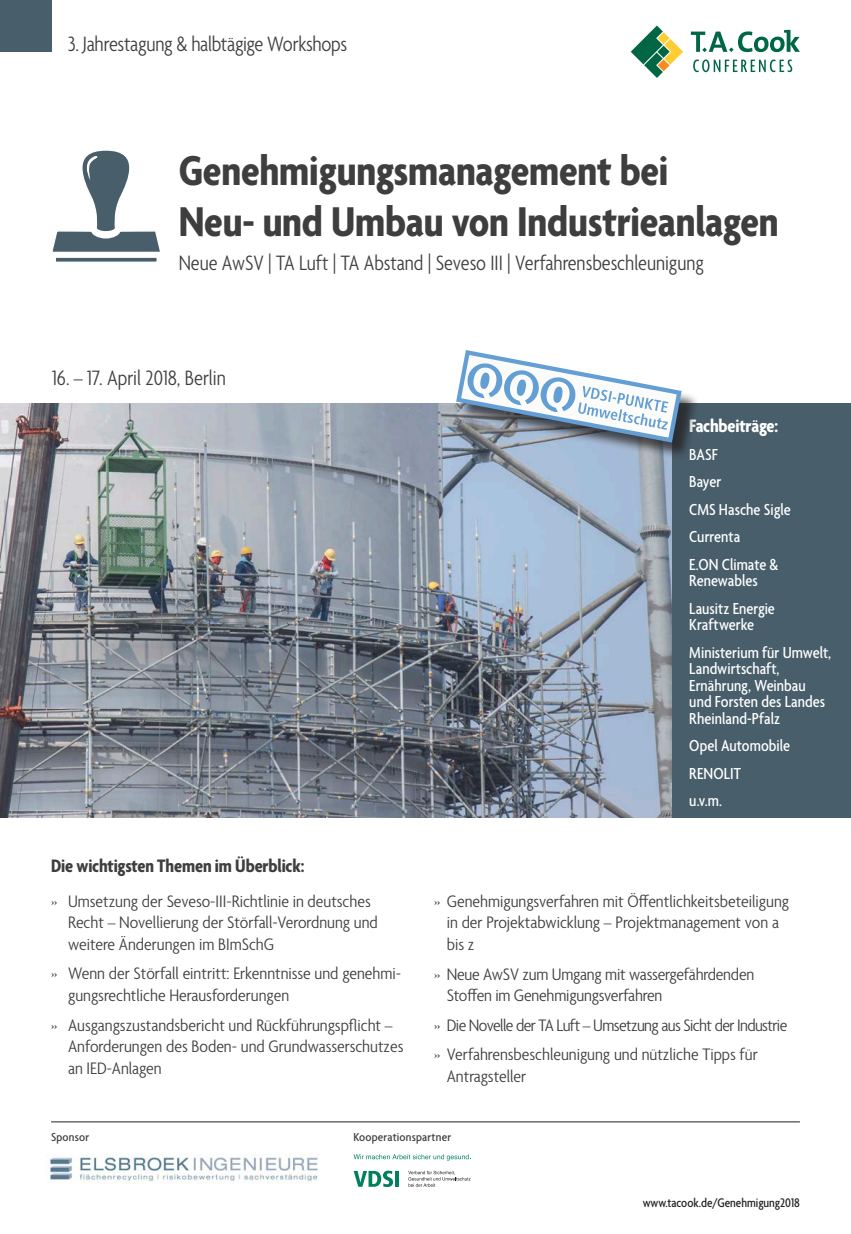
<style>
.page{position:relative;width:851px;height:1234px;background:#fff}
.page>*{position:absolute;margin:0;border:0;box-sizing:border-box;transform-origin:0 0}
.t1{font:700 condensed 45px/51px "Agenda";letter-spacing:-.005em;color:#3e3e3f}
.t2{font:300 condensed 22.5px "Agenda";color:#3e3e3f}
.t3{font:700 condensed 19.5px "Agenda";letter-spacing:-.01em;color:#3e3e3f}
.t4{font:700 condensed 19.5px "Agenda";letter-spacing:-.01em;color:#fff}
.t5{font:300 condensed 18px/21.6px "Agenda";color:#3e3e3f;scale:1.07 1}
.t6{font:300 condensed 18px/29.5px "Agenda";letter-spacing:-.03em;color:#3e3e3f;scale:1.07 1}
.t7{font:500 condensed 17.25px/27.5px "Agenda";color:#fff}
.t8{font:500 condensed 13.5px "Agenda";color:#231f20}
.t9{font:500 condensed 12.6px "Agenda";letter-spacing:.015em;color:#3e3e3f;scale:1.07 1}
</style>
<div class="page">
<img style="left:0;top:403px;width:672px;height:414px">
<div style="left:672px;top:403px;width:178px;height:414px;background:#485e6a"></div>
<div style="left:0;top:0;width:51px;height:51px;background:#485e6a"></div>
<hr style="left:51px;top:1121px;width:748px;height:1px;background:#231f20">
<div style="left:55px;top:256px;width:103px;height:7px;background:#485e6a;border:1px solid #fff"></div>
<svg style="left:52px;top:150px;width:108px;height:102px"></svg>
<svg style="left:630px;top:26px;width:53px;height:52px"></svg>
<svg style="left:690px;top:30px;width:109px;height:42px"></svg>
<img style="left:47px;top:1154px;width:271px;height:29px">
<svg style="left:353px;top:1170px;width:40px;height:16px"></svg>
<hr style="left:395px;top:1170px;width:4px;height:16px;background:#00805f">
<svg style="left:353px;top:1154px;width:116px;height:6px"></svg>
<svg style="left:408px;top:1170px;width:62px;height:16px"></svg>
<div style="left:459px;top:353px;width:240px;height:108px;background:#231f20;opacity:.75"></div>
<svg style="left:453px;top:350px;width:231px;height:95px"></svg>
<p class="t2" style="left:68px;top:32px;width:281px">3. Jahrestagung &amp; halbtägige Workshops</p>
<h1 class="t1" style="left:179px;top:148px;width:601px">Genehmigungsmanagement bei<br>Neu- und Umbau von Industrieanlagen</h1>
<p class="t2" style="left:179px;top:251px;width:526px">Neue AwSV | TA Luft | TA Abstand | Seveso III | Verfahrensbeschleunigung</p>
<p class="t2" style="left:52px;top:366px;width:175px">16. – 17. April 2018, Berlin</p>
<p class="t3" style="left:51px;top:855px;width:255px">Die wichtigsten Themen im Überblick:</p>
<p class="t5" style="left:68px;top:890px;width:291px;text-indent:-17px">» Umsetzung der Seveso-III-Richtlinie in deutsches<br>Recht – Novellierung der Störfall-Verordnung und weitere Änderungen im BImSchG</p>
<p class="t5" style="left:68px;top:963px;width:313px;text-indent:-17px">» Wenn der Störfall eintritt: Erkenntnisse und genehmi&shy;gungsrechtliche Herausforderungen</p>
<p class="t5" style="left:68px;top:1014px;width:315px;text-indent:-17px">» Ausgangszustandsbericht und Rückführungspflicht –<br>Anforderungen des Boden- und Grundwasserschutzes an IED-Anlagen</p>
<p class="t4" style="left:689px;top:415px;width:90px">Fachbeiträge:</p>
<p class="t7" style="left:689px;top:441px;width:103px">BASF<br>Bayer<br>CMS Hasche Sigle<br>Currenta<br>E.ON Climate &amp;</p>
<p class="t7" style="left:689px;top:568px;width:87px">Renewables<br>Lausitz Energie</p>
<p class="t7" style="left:689px;top:612px;width:143px">Kraftwerke<br>Ministerium für Umwelt,</p>
<p class="t7" style="left:689px;top:661px;width:137px;line-height:16.5px">Landwirtschaft,<br>Ernährung, Weinbau und Forsten des Landes<br>Rheinland-Pfalz</p>
<p class="t7" style="left:689px;top:733px;width:102px">Opel Automobile<br>RENOLIT<br>u.v.m.</p>
<p class="t5" style="left:446px;top:891px;width:321px;text-indent:-13px">» Genehmigungsverfahren mit Öffentlichkeitsbeteiligung in der Projektabwicklung – Projektmanagement von a bis z</p>
<p class="t5" style="left:446px;top:963px;width:289px;text-indent:-13px">» Neue AwSV zum Umgang mit wassergefährdenden<br>Stoffen im Genehmigungsverfahren</p>
<p class="t6" style="left:434px;top:1011px;width:331px">» Die Novelle der TA Luft – Umsetzung aus Sicht der Industrie » Verfahrensbeschleunigung und nützliche Tipps für</p>
<p class="t5" style="left:446px;top:1066px;width:76px">Antragsteller</p>
<p class="t9" style="left:51px;top:1129px;width:37px">Sponsor</p>
<p class="t9" style="left:353px;top:1129px;width:93px">Kooperationspartner</p>
<p class="t8" style="left:642px;top:1194px;width:159px">www.tacook.de/Genehmigung2018</p>
</div>
